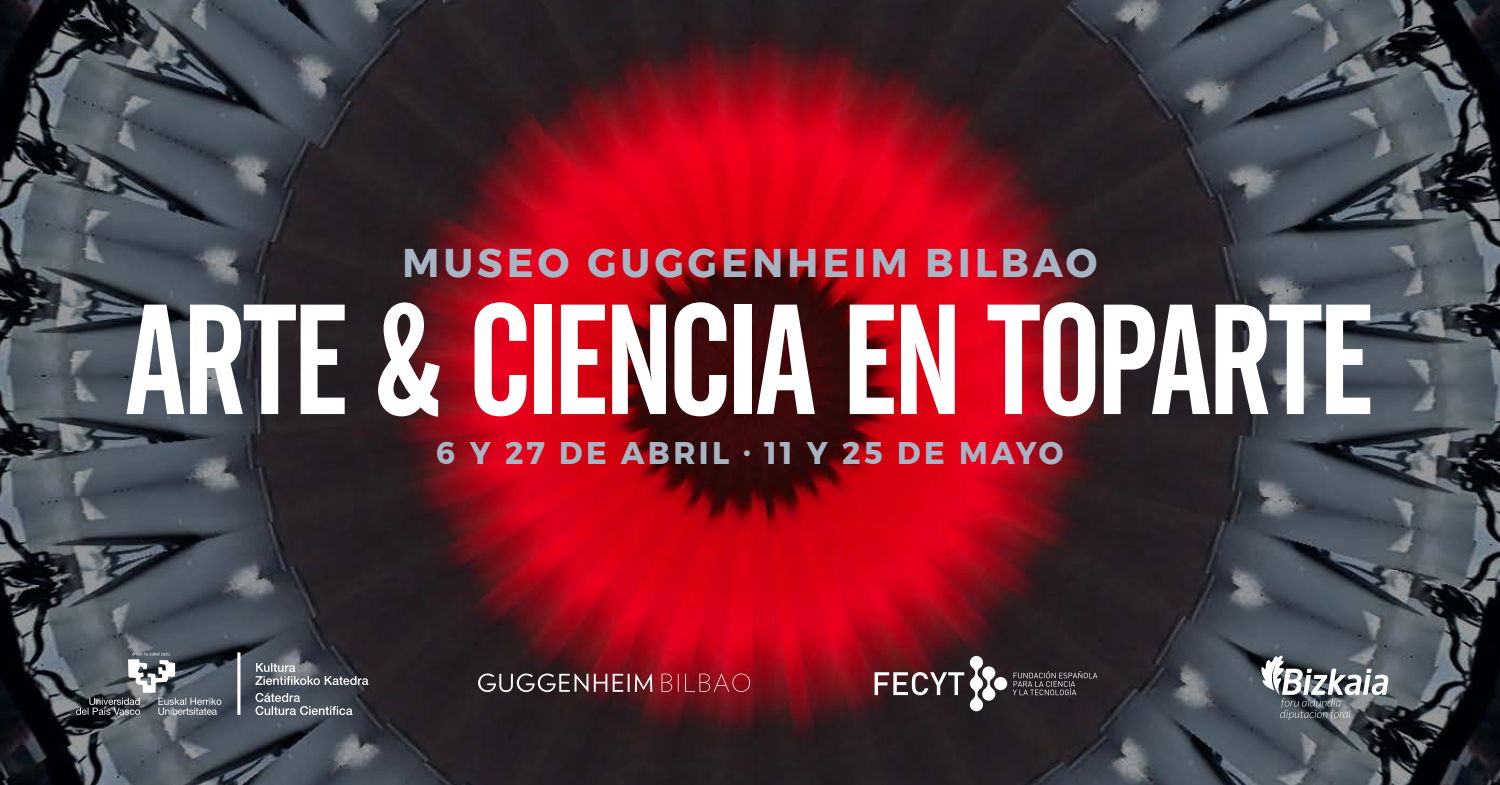
<style>
.page{position:relative;width:1500px;height:785px;background:#fff}
.page>*{position:absolute;margin:0;border:0;box-sizing:border-box;transform-origin:0 0}
.t1{font:155px "Alternate Gothic No 2 BT";letter-spacing:-.03em;color:#fff}
.t2{font:700 40px "Montserrat";letter-spacing:.11em;color:#a7b4c4}
.t3{font:700 31.25px "Montserrat";letter-spacing:.11em;color:#a7b4c4}
</style>
<div class="page">
<img style="left:0;top:0;width:1500px;height:785px">
<svg style="left:1261px;top:655px;width:127px;height:65px"></svg>
<svg style="left:875px;top:656px;width:222px;height:55px;background:#4d3e42"></svg>
<svg style="left:478px;top:673px;width:272px;height:19px;background:#7e4349"></svg>
<svg style="left:76px;top:652px;width:292px;height:63px;background:#5d636b"></svg>
<p class="t2" style="left:402px;top:231px;width:697px">MUSEO GUGGENHEIM BILBAO</p>
<h1 class="t1" style="left:125px;top:274px;width:1251px">ARTE &amp; CIENCIA EN TOPARTE</h1>
<p class="t3" style="left:437px;top:428px;width:628px">6 Y 27 DE ABRIL · 11 Y 25 DE MAYO</p>
</div>
